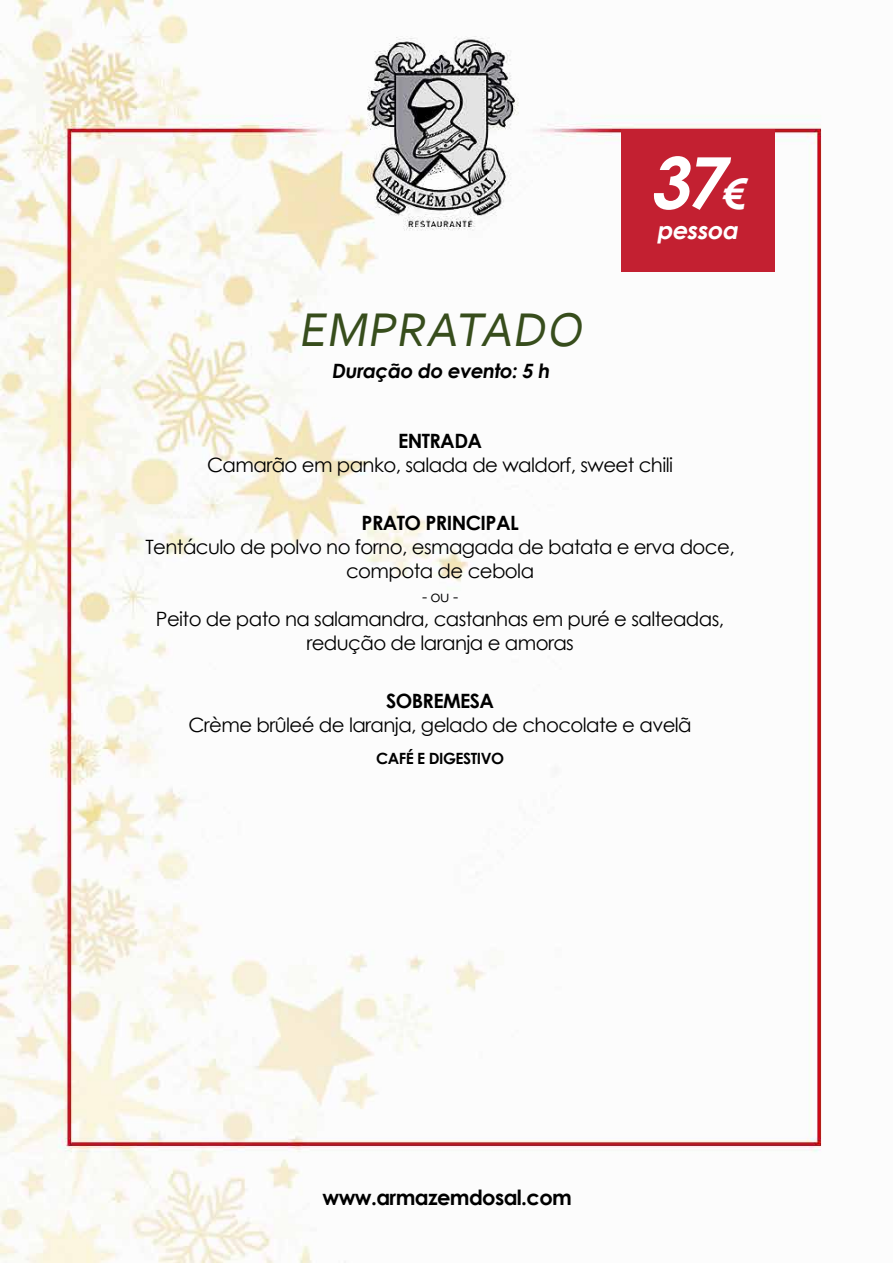
<style>
.page{position:relative;width:893px;height:1263px;background:#fff}
.page>*{position:absolute;margin:0;border:0;box-sizing:border-box;transform-origin:0 0}
.t1{font:italic 700 71.25px "Century Gothic";color:#fff}
.t2{font:italic 49.5px "Corbel";color:#374d1c}
.t3{font:italic 700 24px "Century Gothic";color:#fff}
.t4{font:700 21px "Century Gothic";letter-spacing:-.03em;color:#000}
.t5{font:19.8px/24px "Century Gothic";letter-spacing:-.03em;color:#000;text-align:center}
.t6{font:700 19.8px "Century Gothic";letter-spacing:-.03em;color:#000}
.t7{font:700 15.45px "Century Gothic";letter-spacing:-.03em;color:#000}
.t8{font:15.45px "Century Gothic";color:#000}
.s1{font-size:42.15px}
</style>
<div class="page">
<img style="left:0;top:0;width:822px;height:1263px">
<div style="left:621px;top:130px;width:153px;height:142px;background:#c32031"></div>
<h2 class="t2" style="left:298px;top:299px;width:294px">EMPRATADO</h2>
<p class="t6" style="left:331px;top:356px;width:223px">Duração do evento: 5 h</p>
<h1 class="t1" style="left:649px;top:129px;width:106px">37<span class="s1">€</span></h1>
<p class="t3" style="left:656px;top:212px;width:88px">pessoa</p>
<p class="t6" style="left:398px;top:426px;width:86px">ENTRADA</p>
<p class="t5" style="left:207px;top:453px;width:467px">Camarão em panko, salada de waldorf, sweet chili</p>
<p class="t6" style="left:362px;top:508px;width:159px">PRATO PRINCIPAL</p>
<p class="t5" style="left:145px;top:534px;width:591px">Tentáculo de polvo no forno, esmagada de batata e erva doce, compota de cebola</p>
<p class="t8" style="left:422px;top:585px;width:38px">- ou -</p>
<p class="t5" style="left:156px;top:606px;width:570px">Peito de pato na salamandra, castanhas em puré e salteadas, redução de laranja e amoras</p>
<p class="t6" style="left:386px;top:685px;width:110px">SOBREMESA</p>
<p class="t5" style="left:189px;top:712px;width:505px">Crème brûleé de laranja, gelado de chocolate e avelã</p>
<p class="t7" style="left:376px;top:747px;width:129px">CAFÉ E DIGESTIVO</p>
<p class="t4" style="left:323px;top:1182px;width:251px">www.armazemdosal.com</p>
</div>
